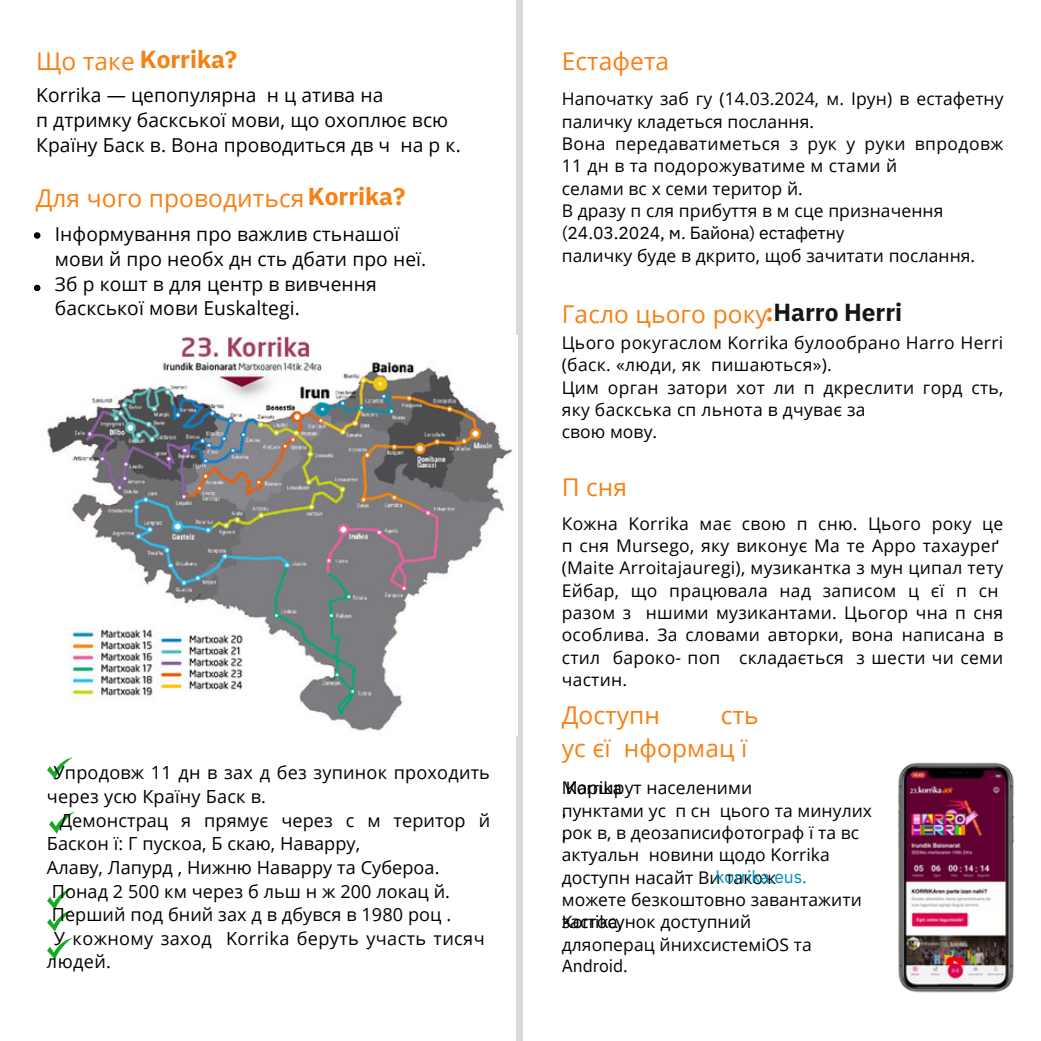
<style>
.page{position:relative;width:1041px;height:1041px;background:#fff}
.page>*{position:absolute;margin:0;border:0;box-sizing:border-box;transform-origin:0 0}
.t1{font:24.5px/32.9px "Open Sans";letter-spacing:.005em;color:#f78012}
.t2{font:700 24.5px "IBM Plex Sans";letter-spacing:-.005em;color:#f78012}
.t3{font:19.25px/24.8px "Open Sans";letter-spacing:.005em;color:#000}
.t4{font:18.03px/23.6px "Open Sans";letter-spacing:.005em;color:#000}
.t5{font:17.5px/22.4px "Open Sans";letter-spacing:.015em;color:#000}
.t6{font:17.5px "IBM Plex Sans";letter-spacing:-.005em;color:#000}
.t7{font:17.5px "IBM Plex Sans";letter-spacing:-.005em;color:#0292b7}
.s1{font-family:"Open Sans";font-weight:400}
.s2{font-family:"IBM Plex Sans";font-weight:700}
.s3{font-family:"IBM Plex Sans";font-weight:700;color:#161514}
</style>
<div class="page">
<div style="left:516px;top:0;width:7px;height:1041px;background:#d9d9d9"></div>
<img style="left:47px;top:335px;width:470px;height:401px">
<svg style="left:34px;top:232px;width:6px;height:7px"></svg>
<svg style="left:34px;top:285px;width:6px;height:6px"></svg>
<svg style="left:47px;top:757px;width:26px;height:22px"></svg>
<svg style="left:47px;top:888px;width:26px;height:44px"></svg>
<svg style="left:47px;top:938px;width:26px;height:22px"></svg>
<svg style="left:49px;top:812px;width:26px;height:22px"></svg>
<img style="left:898px;top:762px;width:117px;height:231px">
<p class="t2" style="left:36px;top:43px;width:203px"><span class="s1">Що таке</span> Korrika?</p>
<p class="t3" style="left:36px;top:82px;width:426px">Korrika — цепопулярна н ц атива на<br>п дтримку баскської мови, що охоплює всю<br>Країну Баск в. Вона проводиться дв ч на р к.</p>
<p class="t1" style="left:36px;top:181px;width:371px">Для чого проводиться<span class="s2">Korrika?</span></p>
<p class="t3" style="left:55px;top:221px;width:373px">Інформування про важлив стьнашої мови й про необх дн сть дбати про неї.<br>Зб р кошт в для центр в вивчення баскської мови Euskaltegi.</p>
<p class="t4" style="left:47px;top:761px;width:444px;text-indent:7px">Упродовж 11 дн в зах д без зупинок проходить через усю Країну Баск в.</p>
<h1 class="t4" style="left:47px;top:808px;width:445px;text-indent:13px">Демонстрац я прямує через с м територ й<br>Баскон ї: Г пускоа, Б скаю, Наварру,</h1>
<h2 class="t4" style="left:47px;top:855px;width:394px">Алаву, Лапурд , Нижню Наварру та Субероа.</h2>
<p class="t4" style="left:52px;top:879px;width:400px">Понад 2 500 км через б льш н ж 200 локац й.</p>
<p class="t4" style="left:52px;top:902px;width:401px">Перший под бний зах д в дбувся в 1980 роц .</p>
<p class="t4" style="left:47px;top:926px;width:439px;text-indent:7px">У кожному заход Korrika беруть участь тисяч людей.</p>
<p class="t1" style="left:562px;top:44px;width:109px">Естафета</p>
<p class="t5" style="left:562px;top:87px;width:443px">Напочатку заб гу (14.03.2024, м. Ірун) в естафетну паличку кладеться послання.</p>
<p class="t5" style="left:562px;top:132px;width:443px">Вона передаватиметься з рук у руки впродовж<br>11 дн в та подорожуватиме м стами й</p>
<h2 class="t5" style="left:562px;top:177px;width:243px">селами вс х семи територ й.</h2>
<p class="t5" style="left:562px;top:199px;width:383px">В дразу п сля прибуття в м сце призначення</p>
<h2 class="t6" style="left:562px;top:221px;width:284px">(24.03.2024, м. Байона) естафетну</h2>
<p class="t5" style="left:562px;top:243px;width:415px">паличку буде в дкрито, щоб зачитати послання.</p>
<p class="t1" style="left:562px;top:297px;width:342px">Гасло цього року<span class="s2">:</span><span class="s3">Harro Herri</span></p>
<h1 class="t5" style="left:562px;top:331px;width:443px">Цього рокугаслом Korrika булообрано Harro Herri (баск. «люди, як пишаються»).</h1>
<h2 class="t5" style="left:562px;top:376px;width:443px">Цим орган затори хот ли п дкреслити горд сть, яку баскська сп льнота в дчуває за</h2>
<p class="t5" style="left:562px;top:420px;width:97px">свою мову.</p>
<p class="t1" style="left:562px;top:470px;width:67px">П сня</p>
<p class="t5" style="left:562px;top:512px;width:443px">Кожна Korrika має свою п сню. Цього року це п сня Mursego, яку виконує Ма те Арро тахауреґ (Maite Arroitajauregi), музикантка з мун ципал тету Ейбар, що працювала над записом ц єї п сн разом з ншими музикантами. Цьогор чна п сня особлива. За словами авторки, вона написана в стил бароко- поп складається з шести чи семи частин.</p>
<p class="t1" style="left:562px;top:698px;width:100px">Доступн</p>
<p class="t1" style="left:562px;top:698px;width:199px;text-indent:159px">сть ус єї нформац ї</p>
<p class="t6" style="left:566px;top:776px;width:58px">Korrika</p>
<p class="t5" style="left:562px;top:776px;width:312px">Маршрут населеними<br>пунктами ус п сн цього та минулих рок в, в деозаписифотограф ї та вс актуальн новини щодо Korrika доступн насайт Ви також<br>можете безкоштовно завантажити застосунок доступний<br>дляоперац йнихсистемiOS та</p>
<p class="t6" style="left:562px;top:798px;width:6px">,</p>
<p class="t6" style="left:562px;top:820px;width:6px">,</p>
<p class="t7" style="left:715px;top:865px;width:93px">korrika.eus.</p>
<p class="t6" style="left:562px;top:910px;width:62px">Korrika,</p>
<p class="t6" style="left:562px;top:954px;width:68px">Android.</p>
</div>
